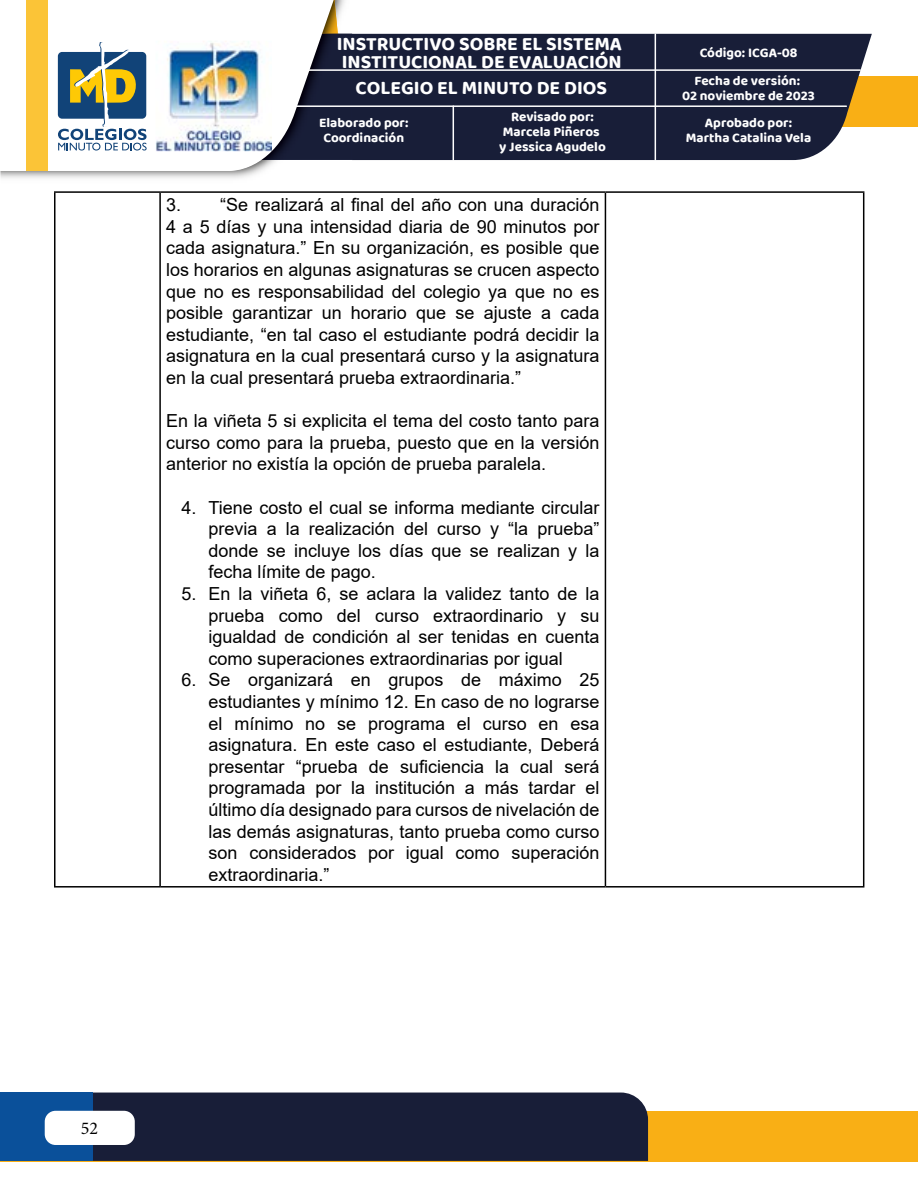
<style>
.page{position:relative;width:918px;height:1188px;background:#fff}
.page>*{position:absolute;margin:0;border:0;box-sizing:border-box;transform-origin:0 0}
.t1{font:700 19.5px/18px "Baloo 2";color:#fff}
.t2{font:18px/21.6px "Arial";color:#000;text-align:justify}
.t3{font:18px "Minion Pro";color:#000}
.t4{font:700 13.5px/15px "Baloo 2";color:#fff;text-align:center}
</style>
<div class="page">
<div style="left:524px;top:76px;width:394px;height:51px;background:#f9af15"></div>
<div style="left:1px;top:1111px;width:917px;height:51px;background:#f9af15"></div>
<div style="left:352px;top:34px;width:520px;height:126px;background:#181e38"></div>
<img style="left:338px;top:0;width:14px;height:34px">
<img style="left:336px;top:0;width:2px;height:34px">
<div style="left:336px;top:34px;width:16px;height:126px;background:#181e38"></div>
<svg style="left:26px;top:0;width:310px;height:171px"></svg>
<div style="left:26px;top:1px;width:21px;height:170px;background:#fbc437"></div>
<hr style="left:291px;top:69px;width:570px;height:2px;background:#fff">
<hr style="left:270px;top:105px;width:577px;height:2px;background:#fff">
<hr style="left:655px;top:33px;width:1px;height:128px;background:#fff">
<hr style="left:453px;top:105px;width:1px;height:56px;background:#fff">
<div style="left:92px;top:1093px;width:556px;height:68px;background:#181e38"></div>
<div style="left:0;top:1093px;width:92px;height:68px;background:#0a509a"></div>
<svg style="left:58px;top:42px;width:89px;height:109px"></svg>
<div style="left:45px;top:1111px;width:90px;height:34px;background:#fff;border-radius:11px"></div>
<img style="left:156px;top:41px;width:116px;height:110px">
<hr style="left:54px;top:191px;width:106px;height:2px;background:#000">
<hr style="left:54px;top:193px;width:2px;height:693px;background:#000">
<hr style="left:160px;top:191px;width:445px;height:2px;background:#000">
<hr style="left:159px;top:193px;width:2px;height:693px;background:#000">
<hr style="left:605px;top:191px;width:259px;height:2px;background:#000">
<hr style="left:605px;top:193px;width:1px;height:693px;background:#000">
<hr style="left:863px;top:193px;width:1px;height:693px;background:#000">
<hr style="left:54px;top:886px;width:106px;height:2px;background:#000">
<hr style="left:160px;top:886px;width:445px;height:2px;background:#000">
<hr style="left:605px;top:886px;width:259px;height:2px;background:#000">
<p class="t1" style="left:337px;top:35px;width:287px">INSTRUCTIVO SOBRE EL SISTEMA<br>INSTITUCIONAL DE EVALUACIÓN</p>
<p class="t4" style="left:694px;top:39px;width:107px;line-height:28px">Código: ICGA-08<br>Fecha de versión:</p>
<p class="t4" style="left:682px;top:88px;width:134px">02 noviembre de 2023</p>
<p class="t4" style="left:319px;top:115px;width:91px">Elaborado por:<br>Coordinación</p>
<p class="t4" style="left:499px;top:109px;width:108px">Revisado por:<br>Marcela Piñeros y Jessica Agudelo</p>
<p class="t4" style="left:686px;top:115px;width:127px">Aprobado por:<br>Martha Catalina Vela</p>
<p class="t1" style="left:356px;top:78px;width:253px">COLEGIO EL MINUTO DE DIOS</p>
<p class="t2" style="left:166px;top:194px;width:435px">3. “Se realizará al final del año con una duración 4 a 5 días y una intensidad diaria de 90 minutos por cada asignatura.” En su organización, es posible que los horarios en algunas asignaturas se crucen aspecto que no es responsabilidad del colegio ya que no es posible garantizar un horario que se ajuste a cada estudiante, “en tal caso el estudiante podrá decidir la asignatura en la cual presentará curso y la asignatura en la cual presentará prueba extraordinaria.”</p>
<p class="t2" style="left:166px;top:410px;width:435px">En la viñeta 5 si explicita el tema del costo tanto para curso como para la prueba, puesto que en la versión anterior no existía la opción de prueba paralela.</p>
<p class="t2" style="left:209px;top:496px;width:392px;text-indent:-27px">4. Tiene costo el cual se informa mediante circular previa a la realización del curso y “la prueba” donde se incluye los días que se realizan y la fecha límite de pago.</p>
<p class="t2" style="left:209px;top:583px;width:392px;text-indent:-27px">5. En la viñeta 6, se aclara la validez tanto de la prueba como del curso extraordinario y su igualdad de condición al ser tenidas en cuenta como superaciones extraordinarias por igual</p>
<p class="t2" style="left:209px;top:669px;width:392px;text-indent:-27px">6. Se organizará en grupos de máximo 25 estudiantes y mínimo 12. En caso de no lograrse el mínimo no se programa el curso en esa asignatura. En este caso el estudiante, Deberá presentar “prueba de suficiencia la cual será programada por la institución a más tardar el último día designado para cursos de nivelación de las demás asignaturas, tanto prueba como curso son considerados por igual como superación extraordinaria.”</p>
<p class="t3" style="left:81px;top:1116px;width:19px">52</p>
</div>
